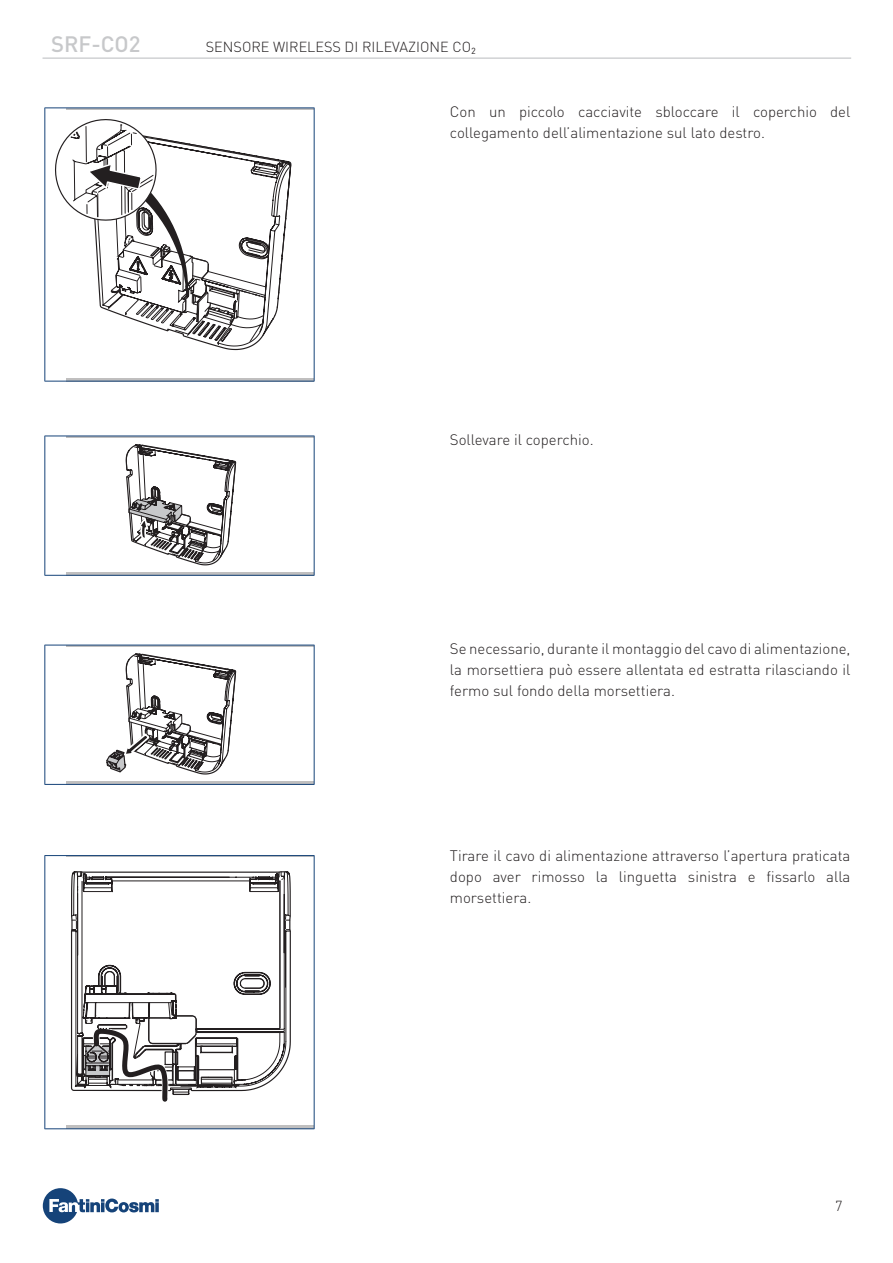
<style>
.page{position:relative;width:893px;height:1263px;background:#fff}
.page>*{position:absolute;margin:0;border:0;box-sizing:border-box;transform-origin:0 0}
.t1{font:500 22.05px "DIN Pro";color:#c7c8ca}
.t2{font:300 15px/21px "DIN Pro";color:#231f20;text-align:justify}
.t3{font:300 14.4px "DIN Pro";color:#231f20}
</style>
<div class="page">
<hr style="left:43px;top:57px;width:808px;height:2px;background:#d1d2d4">
<hr style="left:45px;top:108px;width:269px;height:1px;background:#154379">
<hr style="left:314px;top:108px;width:1px;height:273px;background:#154379">
<hr style="left:45px;top:108px;width:1px;height:273px;background:#154379">
<svg style="left:43px;top:110px;width:272px;height:1114px"></svg>
<hr style="left:45px;top:855px;width:269px;height:1px;background:#154379">
<hr style="left:314px;top:855px;width:1px;height:274px;background:#154379">
<hr style="left:45px;top:1128px;width:269px;height:1px;background:#154379">
<hr style="left:45px;top:855px;width:1px;height:274px;background:#154379">
<h1 class="t1" style="left:51px;top:29px;width:91px">SRF-CO2</h1>
<p class="t3" style="left:471px;top:43px;width:6px">²</p>
<p class="t3" style="left:206px;top:37px;width:267px">SENSORE WIRELESS DI RILEVAZIONE CO</p>
<p class="t2" style="left:450px;top:100px;width:402px">Con un piccolo cacciavite sbloccare il coperchio del collegamento dell’alimentazione sul lato destro.</p>
<p class="t2" style="left:450px;top:429px;width:145px">Sollevare il coperchio.</p>
<p class="t2" style="left:450px;top:638px;width:402px">Se necessario, durante il montaggio del cavo di alimentazione, la morsettiera può essere allentata ed estratta rilasciando il fermo sul fondo della morsettiera.</p>
<p class="t2" style="left:450px;top:845px;width:402px">Tirare il cavo di alimentazione attraverso l’apertura praticata dopo aver rimosso la linguetta sinistra e fissarlo alla morsettiera.</p>
<p class="t3" style="left:835px;top:1196px;width:9px">7</p>
</div>
